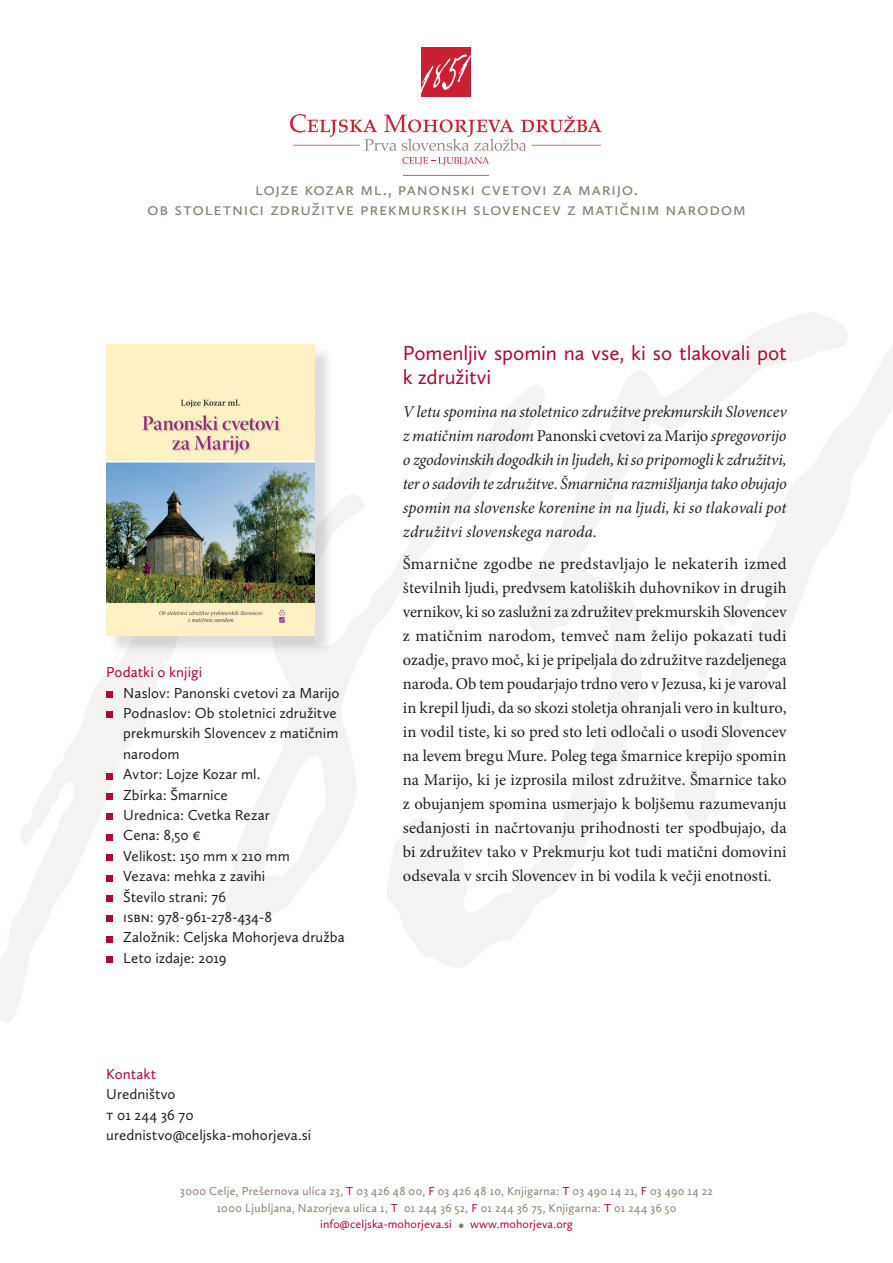
<style>
.page{position:relative;width:893px;height:1263px;background:#fff}
.page>*{position:absolute;margin:0;border:0;box-sizing:border-box;transform-origin:0 0}
.zivljenjepis{font:21px/24px "Calluna Sans";letter-spacing:-.005em;color:#b30437}
.besedilo{font:18px "Calluna Sans";letter-spacing:.04em;color:#887f6f}
.besedilo-2{font:16.5px/24px "Minion Pro";letter-spacing:.005em;color:#231f20;text-align:justify}
.besedilo-3{font:italic 16.5px/24px "Minion Pro";color:#231f20;text-align:justify}
.podatki_o_knjigi{font:15px/20.4px "Calluna Sans";color:#231f20;text-align:justify}
.podatki_o_knjigi-2{font:15px "Calluna Sans";color:#b30437}
.besedilo-4{font:12px "Calluna Sans";letter-spacing:.025em;color:#887f6f}
.t1{font:12px "Calluna Sans";letter-spacing:.01em;color:#b30437}
.s1{font-style:normal}
.s2{color:#b30437}
.s3{font-size:16.5px;color:#887f6f}
</style>
<div class="page">
<svg style="left:232px;top:495px;width:150px;height:432px"></svg>
<svg style="left:382px;top:312px;width:461px;height:656px"></svg>
<svg style="left:0;top:654px;width:232px;height:369px"></svg>
<svg style="left:18px;top:788px;width:34px;height:60px"></svg>
<svg style="left:668px;top:326px;width:225px;height:515px"></svg>
<div style="left:421px;top:47px;width:50px;height:50px;background:#cb1f32"></div>
<svg style="left:421px;top:54px;width:50px;height:39px"></svg>
<svg style="left:290px;top:114px;width:312px;height:37px"></svg>
<hr style="left:293px;top:145px;width:67px;height:1px;background:#9e887e">
<hr style="left:532px;top:145px;width:69px;height:1px;background:#9e887e">
<svg style="left:402px;top:157px;width:87px;height:8px"></svg>
<div style="left:106px;top:691px;width:7px;height:7px;background:#b30437"></div>
<div style="left:106px;top:712px;width:7px;height:6px;background:#b30437"></div>
<div style="left:106px;top:773px;width:7px;height:6px;background:#b30437"></div>
<div style="left:106px;top:793px;width:7px;height:7px;background:#b30437"></div>
<div style="left:106px;top:814px;width:7px;height:6px;background:#b30437"></div>
<div style="left:106px;top:834px;width:7px;height:6px;background:#b30437"></div>
<div style="left:106px;top:854px;width:7px;height:7px;background:#b30437"></div>
<div style="left:106px;top:875px;width:7px;height:6px;background:#b30437"></div>
<div style="left:106px;top:895px;width:7px;height:7px;background:#b30437"></div>
<div style="left:106px;top:916px;width:7px;height:6px;background:#b30437"></div>
<div style="left:106px;top:936px;width:7px;height:6px;background:#b30437"></div>
<div style="left:106px;top:956px;width:7px;height:7px;background:#b30437"></div>
<hr style="left:403px;top:175px;width:86px;height:1px;background:#887f6f">
<div style="left:109px;top:346px;width:225px;height:308px;background:#231f20;opacity:.15"></div>
<img style="left:106px;top:344px;width:209px;height:292px">
<p class="besedilo" style="left:255px;top:178px;width:384px">lojze kozar ml., pan onski cvetovi za marijo.</p>
<p class="besedilo" style="left:147px;top:198px;width:600px">ob stoletnici združitve prekmurski h slovencev z matični m narodom</p>
<p class="podatki_o_knjigi-2" style="left:106px;top:663px;width:97px">Podatki o knjigi</p>
<p class="podatki_o_knjigi" style="left:123px;top:682px;width:218px">Naslov: Panonski cvetovi za Marijo</p>
<p class="podatki_o_knjigi" style="left:123px;top:703px;width:217px">Podnaslov: Ob stoletnici združitve prekmurskih Slovencev z matičnim narodom</p>
<p class="podatki_o_knjigi" style="left:123px;top:764px;width:138px">Avtor: Lojze Kozar ml.</p>
<p class="podatki_o_knjigi" style="left:123px;top:784px;width:106px">Zbirka: Šmarnice</p>
<p class="podatki_o_knjigi" style="left:123px;top:805px;width:148px">Urednica: Cvetka Rezar</p>
<p class="podatki_o_knjigi" style="left:123px;top:825px;width:79px">Cena: 8,50 €</p>
<p class="podatki_o_knjigi" style="left:123px;top:845px;width:168px">Velikost: 150 mm x 210 mm</p>
<p class="podatki_o_knjigi" style="left:123px;top:866px;width:143px">Vezava: mehka z zavihi</p>
<p class="podatki_o_knjigi" style="left:123px;top:886px;width:104px">Število strani: 76</p>
<p class="podatki_o_knjigi" style="left:123px;top:907px;width:150px">ISBN: 978-961-278-434-8</p>
<p class="podatki_o_knjigi" style="left:123px;top:927px;width:223px">Založnik: Celjska Mohorjeva družba</p>
<p class="podatki_o_knjigi" style="left:123px;top:947px;width:105px">Leto izdaje: 2019</p>
<p class="podatki_o_knjigi-2" style="left:106px;top:1065px;width:52px">Kontakt</p>
<p class="podatki_o_knjigi" style="left:106px;top:1084px;width:71px">Uredništvo</p>
<p class="podatki_o_knjigi" style="left:106px;top:1104px;width:89px">t 01 244 36 70</p>
<p class="podatki_o_knjigi" style="left:106px;top:1125px;width:206px">urednistvo@celjska-mohorjeva.si</p>
<p class="zivljenjepis" style="left:403px;top:341px;width:385px">Pomenljiv spomin na vse, ki so tlakovali pot k združitvi</p>
<p class="besedilo-3" style="left:403px;top:399px;width:385px">V letu spomina na stoletnico združitve prekmurskih Slovencev z matičnim narodom <span class="s1">Panonski cvetovi za Marijo</span> spregovorijo o zgodovinskih dogodkih in ljudeh, ki so pripomogli k združitvi, ter o sadovih te združitve. Šmarnična razmišljanja tako obujajo spomin na slovenske korenine in na ljudi, ki so tlakovali pot združitvi slovenskega naroda.</p>
<p class="besedilo-2" style="left:403px;top:552px;width:385px">Šmarnične zgodbe ne predstavljajo le nekaterih izmed številnih ljudi, predvsem katoliških duhovnikov in drugih vernikov, ki so zaslužni za združitev prekmurskih Slovencev z matičnim narodom, temveč nam želijo pokazati tudi ozadje, pravo moč, ki je pripeljala do združitve razdeljenega naroda. Ob tem poudarjajo trdno vero v Jezusa, ki je varoval in krepil ljudi, da so skozi stoletja ohranjali vero in kulturo, in vodil tiste, ki so pred sto leti odločali o usodi Slovencev na levem bregu Mure. Poleg tega šmarnice krepijo spomin na Marijo, ki je izprosila milost združitve. Šmarnice tako z obujanjem spomina usmerjajo k boljšemu razumevanju sedanjosti in načrtovanju prihodnosti ter spodbujajo, da bi združitev tako v Prekmurju kot tudi matični domovini odsevala v srcih Slovencev in bi vodila k večji enotnosti.</p>
<p class="besedilo-4" style="left:180px;top:1184px;width:534px">3000 Celje, Prešernova ulica 23, <span class="s2">T</span> 03 426 48 00, <span class="s2">F</span> 03 426 48 10, Knjigarna: <span class="s2">T</span> 03 490 14 21, <span class="s2">F</span> 03 490 14 22</p>
<p class="besedilo-4" style="left:217px;top:1201px;width:461px">1000 Ljubljana, Nazorjeva ulica 1, <span class="s2">T</span> 01 244 36 52, <span class="s2">F</span> 01 244 36 75, Knjigarna: <span class="s2">T</span> 01 244 36 50</p>
<p class="t1" style="left:320px;top:1217px;width:254px">info@celjska-mohorjeva.si <span class="s3">•</span> www.mohorjeva.org</p>
</div>
